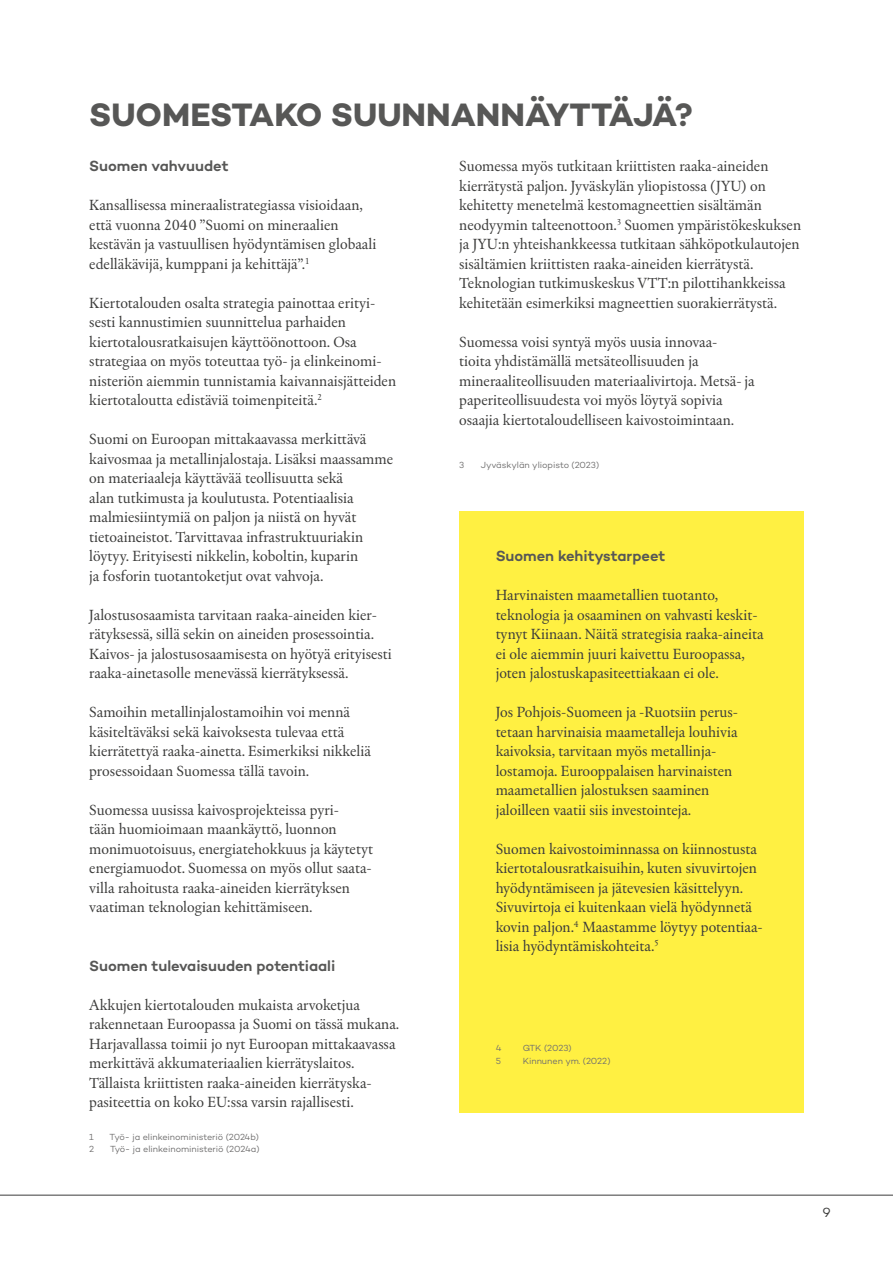
<style>
.page{position:relative;width:893px;height:1263px;background:#fff}
.page>*{position:absolute;margin:0;border:0;box-sizing:border-box;transform-origin:0 0}
.H2_bold{font:700 33px "Campton";color:#575756}
.Leipis_sis{font:15px/19.5px "Chassi S";color:#3c3c3b}
.H3{font:600 15px "Campton";color:#575756}
.t1{font:13.5px "Campton";color:#3c3c3b}
.Alaviite{font:9px "Campton";letter-spacing:-.005em;color:#706f6f}
</style>
<div class="page">
<hr style="left:0;top:1195px;width:893px;height:1px;background:#3c3c3b">
<div style="left:459px;top:512px;width:345px;height:601px;background:#fff042"></div>
<h2 class="H2_bold" style="left:89px;top:93px;width:605px">SUOMESTAKO SUUNNANNÄYTTÄJÄ?</h2>
<h3 class="H3" style="left:89px;top:156px;width:141px">Suomen vahvuudet</h3>
<p class="Leipis_sis" style="left:89px;top:195px;width:289px">Kansallisessa mineraalistrategiassa visioidaan, että vuonna 2040 ”Suomi on mineraalien kestävän ja vastuullisen hyödyntämisen globaali edelläkävijä, kumppani ja kehittäjä”.<sup>1</sup></p>
<p class="Leipis_sis" style="left:89px;top:293px;width:308px">Kiertotalouden osalta strategia painottaa erityi&shy;sesti kannustimien suunnittelua parhaiden kiertotalousratkaisujen käyttöönottoon. Osa strategiaa on myös toteuttaa työ- ja elinkeinomi&shy;nisteriön aiemmin tunnistamia kaivannaisjätteiden kiertotaloutta edistäviä toimenpiteitä.<sup>2</sup></p>
<p class="Leipis_sis" style="left:89px;top:429px;width:305px">Suomi on Euroopan mittakaavassa merkittävä kaivosmaa ja metallinjalostaja. Lisäksi maassamme on materiaaleja käyttävää teollisuutta sekä<br>alan tutkimusta ja koulutusta. Potentiaalisia malmiesiintymiä on paljon ja niistä on hyvät tietoaineistot. Tarvittavaa infrastruktuuriakin löytyy. Erityisesti nikkelin, koboltin, kuparin<br>ja fosforin tuotantoketjut ovat vahvoja.</p>
<p class="Leipis_sis" style="left:89px;top:605px;width:304px">Jalostusosaamista tarvitaan raaka-aineiden kier&shy;rätyksessä, sillä sekin on aineiden prosessointia.<br>Kaivos- ja jalostusosaamisesta on hyötyä erityisesti raaka-ainetasolle menevässä kierrätyksessä.</p>
<p class="Leipis_sis" style="left:89px;top:702px;width:283px">Samoihin metallinjalostamoihin voi mennä käsiteltäväksi sekä kaivoksesta tulevaa että kierrätettyä raaka-ainetta. Esimerkiksi nikkeliä prosessoidaan Suomessa tällä tavoin.</p>
<p class="Leipis_sis" style="left:89px;top:800px;width:285px">Suomessa uusissa kaivosprojekteissa pyri-<br>tään huomioimaan maankäyttö, luonnon monimuotoisuus, energiatehokkuus ja käytetyt energiamuodot. Suomessa on myös ollut saata&shy;villa rahoitusta raaka-aineiden kierrätyksen vaatiman teknologian kehittämiseen.</p>
<p class="Leipis_sis" style="left:459px;top:156px;width:343px">Suomessa myös tutkitaan kriittisten raaka-aineiden kierrätystä paljon. Jyväskylän yliopistossa (JYU) on kehitetty menetelmä kestomagneettien sisältämän neodyymin talteenottoon.<sup>3</sup> Suomen ympäristökeskuksen ja JYU:n yhteishankkeessa tutkitaan sähköpotkulautojen sisältämien kriittisten raaka-aineiden kierrätystä.<br>Teknologian tutkimuskeskus VTT:n pilottihankkeissa kehitetään esimerkiksi magneettien suorakierrätystä.</p>
<p class="Leipis_sis" style="left:459px;top:332px;width:297px">Suomessa voisi syntyä myös uusia innovaa-<br>tioita yhdistämällä metsäteollisuuden ja mineraaliteollisuuden materiaalivirtoja. Metsä- ja paperiteollisuudesta voi myös löytyä sopivia osaajia kiertotaloudelliseen kaivostoimintaan.</p>
<p class="Alaviite" style="left:459px;top:459px;width:7px">3</p>
<p class="Alaviite" style="left:481px;top:459px;width:120px">Jyväskylän yliopisto (2023)</p>
<h3 class="H3" style="left:496px;top:546px;width:171px">Suomen kehitystarpeet</h3>
<p class="Leipis_sis" style="left:496px;top:585px;width:269px">Harvinaisten maametallien tuotanto, teknologia ja osaaminen on vahvasti keskit&shy;tynyt Kiinaan. Näitä strategisia raaka-aineita ei ole aiemmin juuri kaivettu Euroopassa, joten jalostuskapasiteettiakaan ei ole.</p>
<p class="Leipis_sis" style="left:496px;top:702px;width:244px">Jos Pohjois-Suomeen ja -Ruotsiin perus&shy;tetaan harvinaisia maametalleja louhivia kaivoksia, tarvitaan myös metallinja&shy;lostamoja. Eurooppalaisen harvinaisten maametallien jalostuksen saaminen jaloilleen vaatii siis investointeja.</p>
<p class="Leipis_sis" style="left:496px;top:839px;width:269px">Suomen kaivostoiminnassa on kiinnostusta kiertotalousratkaisuihin, kuten sivuvirtojen hyödyntämiseen ja jätevesien käsittelyyn.<br>Sivuvirtoja ei kuitenkaan vielä hyödynnetä kovin paljon.<sup>4</sup> Maastamme löytyy potentiaa&shy;lisia hyödyntämiskohteita.<sup>5</sup></p>
<h3 class="H3" style="left:89px;top:956px;width:248px">Suomen tulevaisuuden potentiaali</h3>
<p class="Leipis_sis" style="left:89px;top:995px;width:311px">Akkujen kiertotalouden mukaista arvoketjua rakennetaan Euroopassa ja Suomi on tässä mukana.<br>Harjavallassa toimii jo nyt Euroopan mittakaavassa merkittävä akkumateriaalien kierrätyslaitos.<br>Tällaista kriittisten raaka-aineiden kierrätyska&shy;pasiteettia on koko EU:ssa varsin rajallisesti.</p>
<p class="Alaviite" style="left:89px;top:1131px;width:6px">1</p>
<p class="Alaviite" style="left:110px;top:1131px;width:151px">Työ- ja elinkeinoministeriö (2024b)</p>
<p class="Alaviite" style="left:89px;top:1144px;width:7px">2</p>
<p class="Alaviite" style="left:110px;top:1144px;width:151px">Työ- ja elinkeinoministeriö (2024a)</p>
<p class="Alaviite" style="left:496px;top:1042px;width:7px">4</p>
<p class="Alaviite" style="left:523px;top:1042px;width:50px">GTK (2023)</p>
<p class="Alaviite" style="left:496px;top:1055px;width:7px">5</p>
<p class="Alaviite" style="left:523px;top:1055px;width:89px">Kinnunen ym. (2022)</p>
<p class="t1" style="left:822px;top:1204px;width:10px">9</p>
</div>
